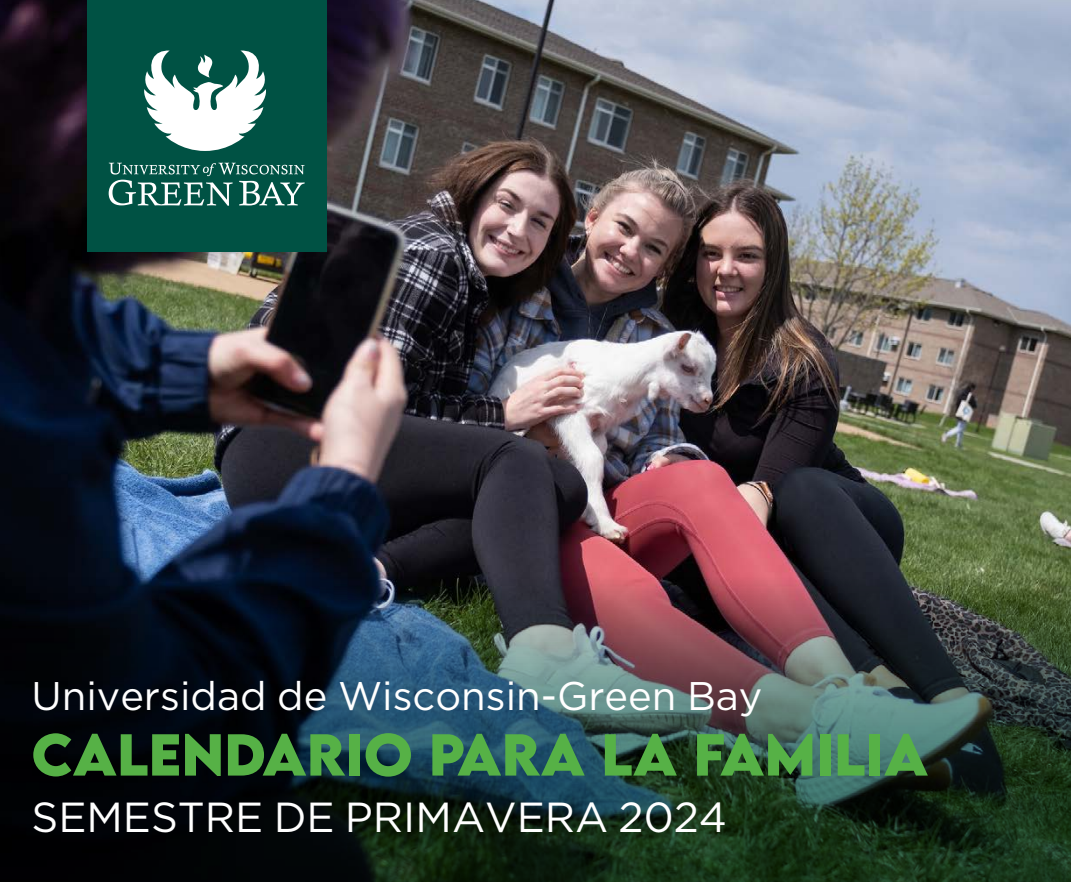
<style>
.page{position:relative;width:1071px;height:882px;background:#fff}
.page>*{position:absolute;margin:0;border:0;box-sizing:border-box;transform-origin:0 0}
.t1{font:700 52.5px "LEMONMILK";color:#56b146}
.t2{font:42px "Gotham";color:#fff}
.t3{font:39.9px "Gotham";color:#fff}
</style>
<div class="page">
<img style="left:0;top:0;width:1071px;height:577px">
<img style="left:0;top:577px;width:1071px;height:305px">
<div style="left:87px;top:0;width:239px;height:252px;background:#005244"></div>
<svg style="left:109px;top:50px;width:196px;height:156px"></svg>
<p class="t3" style="left:32px;top:670px;width:733px">Universidad de Wisconsin-Green Bay</p>
<h1 class="t1" style="left:32px;top:719px;width:898px">CALENDARIO PARA LA FAMILIA</h1>
<p class="t2" style="left:32px;top:790px;width:697px">SEMESTRE DE PRIMAVERA 2024</p>
</div>
